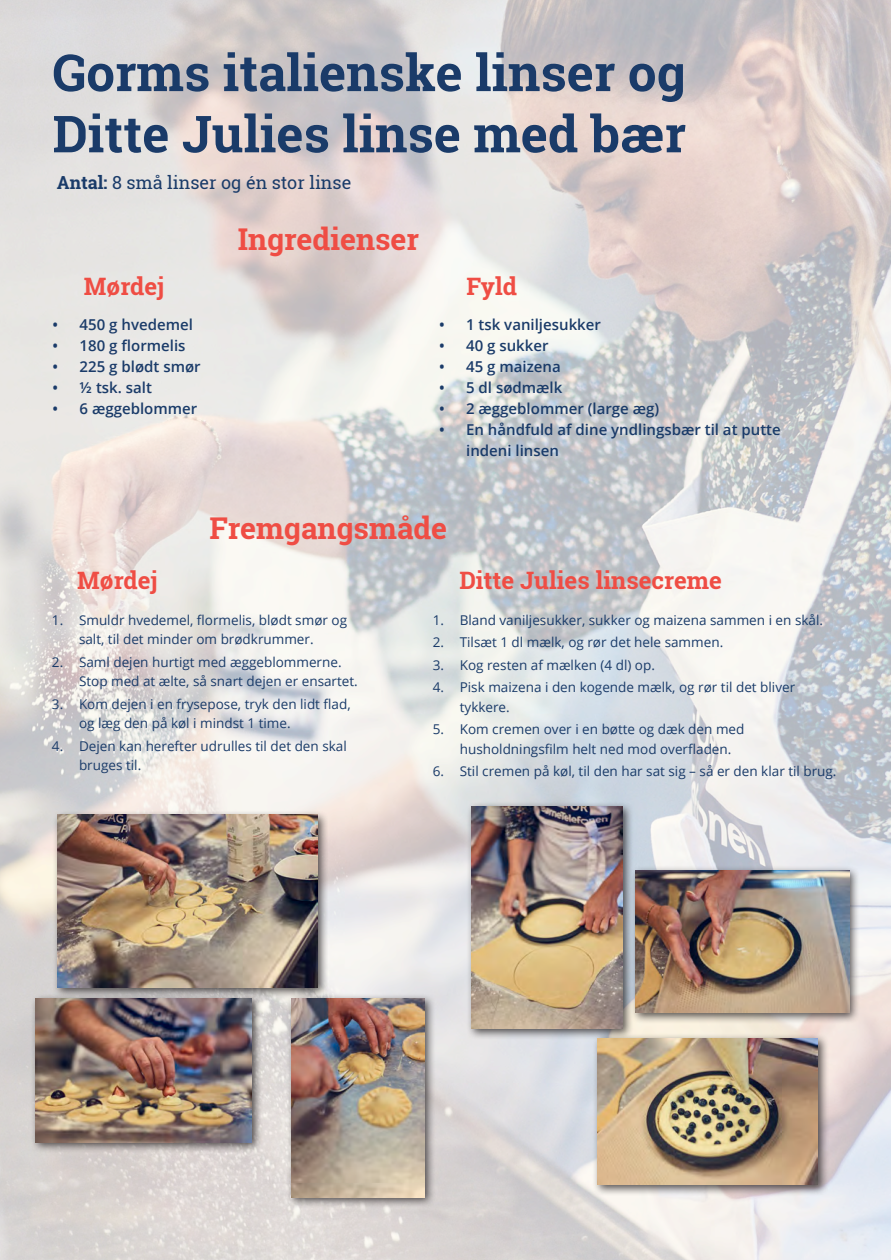
<style>
.page{position:relative;width:891px;height:1260px;background:#fff}
.page>*{position:absolute;margin:0;border:0;box-sizing:border-box;transform-origin:0 0}
.t1{font:700 51px "Roboto Slab";color:#1a3b69}
.t2{font:700 30px "Roboto Slab";color:#ef4d44}
.t3{font:700 24px "Roboto Slab";color:#ef4d44}
.t4{font:18px "Roboto Slab";color:#1a3b69}
.t5{font:600 15px/21px "Open Sans";color:#1a3b69}
.t6{font:13.5px/19.5px "Open Sans";color:#1a3b69}
.s1{font-weight:700}
</style>
<div class="page">
<img style="left:0;top:0;width:890px;height:1260px">
<div style="left:465px;top:801px;width:168px;height:239px;background:#231f20;opacity:.75"></div>
<img style="left:471px;top:806px;width:151px;height:223px">
<div style="left:53px;top:810px;width:275px;height:189px;background:#231f20;opacity:.75"></div>
<img style="left:58px;top:815px;width:259px;height:173px">
<div style="left:630px;top:865px;width:229px;height:159px;background:#231f20;opacity:.75"></div>
<img style="left:635px;top:870px;width:213px;height:142px">
<div style="left:30px;top:993px;width:232px;height:160px;background:#231f20;opacity:.75"></div>
<img style="left:35px;top:998px;width:216px;height:144px">
<div style="left:592px;top:1033px;width:236px;height:163px;background:#231f20;opacity:.75"></div>
<img style="left:597px;top:1038px;width:220px;height:147px">
<div style="left:286px;top:993px;width:149px;height:215px;background:#231f20;opacity:.75"></div>
<img style="left:291px;top:998px;width:133px;height:199px">
<p class="t1" style="left:53px;top:38px;width:634px">Gorms italienske linser og</p>
<p class="t1" style="left:53px;top:99px;width:634px">Ditte Julies linse med bær</p>
<p class="t4" style="left:57px;top:170px;width:296px"><span class="s1">Antal:</span> 8 små linser og én stor linse</p>
<p class="t2" style="left:237px;top:219px;width:183px">Ingredienser</p>
<p class="t3" style="left:84px;top:270px;width:82px">Mørdej</p>
<p class="t3" style="left:466px;top:270px;width:52px">Fyld</p>
<p class="t5" style="left:53px;top:314px;width:142px">• 450 g hvedemel</p>
<p class="t5" style="left:53px;top:335px;width:134px">• 180 g flormelis</p>
<p class="t5" style="left:53px;top:356px;width:149px">• 225 g blødt smør</p>
<p class="t5" style="left:53px;top:377px;width:101px">• ½ tsk. salt</p>
<p class="t5" style="left:53px;top:398px;width:146px">• 6 æggeblommer</p>
<p class="t5" style="left:439px;top:314px;width:163px">• 1 tsk vaniljesukker</p>
<p class="t5" style="left:439px;top:335px;width:111px">• 40 g sukker</p>
<p class="t5" style="left:439px;top:356px;width:123px">• 45 g maizena</p>
<p class="t5" style="left:439px;top:377px;width:125px">• 5 dl sødmælk</p>
<p class="t5" style="left:439px;top:398px;width:221px">• 2 æggeblommer (large æg)</p>
<p class="t5" style="left:466px;top:419px;width:316px;text-indent:-27px">• En håndfuld af dine yndlingsbær til at putte indeni linsen</p>
<p class="t2" style="left:209px;top:508px;width:239px">Fremgangsmåde</p>
<p class="t3" style="left:77px;top:564px;width:82px">Mørdej</p>
<p class="t3" style="left:459px;top:564px;width:264px">Ditte Julies linsecreme</p>
<p class="t6" style="left:52px;top:610px;width:296px;text-align:center">1. Smuldr hvedemel, flormelis, blødt smør og salt, til det minder om brødkrummer.</p>
<p class="t6" style="left:79px;top:652px;width:280px;text-indent:-27px">2. Saml dejen hurtigt med æggeblommerne.<br>Stop med at ælte, så snart dejen er ensartet.</p>
<p class="t6" style="left:79px;top:694px;width:273px;text-indent:-27px">3. Kom dejen i en frysepose, tryk den lidt flad, og læg den på køl i mindst 1 time.</p>
<p class="t6" style="left:79px;top:736px;width:269px;text-indent:-27px">4. Dejen kan herefter udrulles til det den skal bruges til.</p>
<p class="t6" style="left:432px;top:610px;width:391px">1. Bland vaniljesukker, sukker og maizena sammen i en skål.</p>
<p class="t6" style="left:432px;top:632px;width:292px">2. Tilsæt 1 dl mælk, og rør det hele sammen.</p>
<p class="t6" style="left:432px;top:655px;width:224px">3. Kog resten af mælken (4 dl) op.</p>
<p class="t6" style="left:459px;top:677px;width:337px;text-indent:-27px">4. Pisk maizena i den kogende mælk, og rør til det bliver tykkere.</p>
<p class="t6" style="left:459px;top:719px;width:286px;text-indent:-27px">5. Kom cremen over i en bøtte og dæk den med husholdningsfilm helt ned mod overfladen.</p>
<p class="t6" style="left:432px;top:761px;width:405px">6. Stil cremen på køl, til den har sat sig – så er den klar til brug.</p>
</div>
